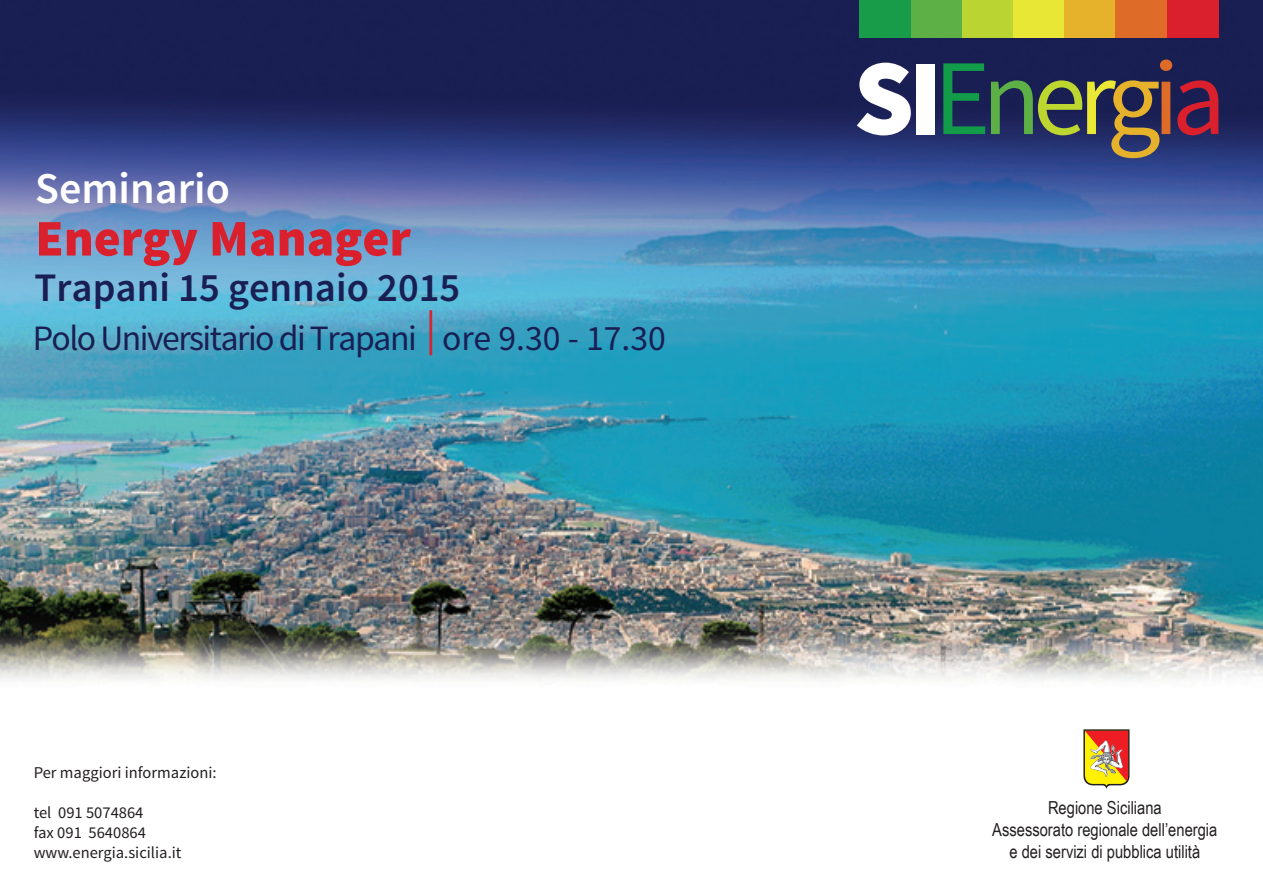
<style>
.page{position:relative;width:1263px;height:893px;background:#fff}
.page>*{position:absolute;margin:0;border:0;box-sizing:border-box;transform-origin:0 0}
.t1{font:900 108px "Source Sans Pro";color:#fff}
.t2{font:900 51.45px "Source Sans Pro";color:#da202d}
.t3{font:600 44.1px "Source Sans Pro";color:#fff}
.t4{font:600 40.5px "Source Sans Pro";color:#191f53}
.t5{font:35.7px "Source Sans Pro";letter-spacing:-.045em;color:#191f53}
.t6{font:18px/22px "Arial Narrow";color:#231f20;text-align:center}
.t7{font:16.5px/19.8px "Source Sans Pro";color:#231f20}
</style>
<div class="page">
<img style="left:0;top:0;width:1263px;height:752px">
<div style="left:1013px;top:0;width:51px;height:37px;background:#e9e736"></div>
<div style="left:961px;top:0;width:52px;height:37px;background:#bad432"></div>
<div style="left:910px;top:0;width:51px;height:37px;background:#5cb046"></div>
<div style="left:859px;top:0;width:51px;height:37px;background:#199c49"></div>
<div style="left:1064px;top:0;width:52px;height:37px;background:#e6b22c"></div>
<div style="left:1116px;top:0;width:51px;height:37px;background:#de6b27"></div>
<div style="left:1167px;top:0;width:51px;height:37px;background:#da202d"></div>
<svg style="left:859px;top:63px;width:54px;height:72px;background:#20205c"></svg>
<div style="left:916px;top:64px;width:18px;height:70px;background:#252161"></div>
<svg style="left:943px;top:63px;width:42px;height:71px;background:#16564f"></svg>
<svg style="left:991px;top:60px;width:227px;height:98px;background:#4b4651"></svg>
<svg style="left:1083px;top:729px;width:46px;height:60px;background:#d68e47"></svg>
<img style="left:1090px;top:740px;width:16px;height:20px">
<h3 class="t3" style="left:35px;top:160px;width:196px">Seminario</h3>
<h2 class="t2" style="left:35px;top:205px;width:377px">Energy Manager</h2>
<h3 class="t4" style="left:34px;top:262px;width:427px">Trapani 15 gennaio 2015</h3>
<h3 class="t5" style="left:33px;top:316px;width:635px">Polo Universitario di Trapani <sup>|</sup> ore 9.30 - 17.30</h3>
<p class="t7" style="left:34px;top:763px;width:184px">Per maggiori informazioni:</p>
<p class="t7" style="left:34px;top:803px;width:149px">tel 091 5074864<br>fax 091 5640864 www.energia.sicilia.it</p>
<h1 class="t1" style="left:853px;top:28px;width:91px">SI</h1>
<p class="t6" style="left:992px;top:796px;width:227px">Regione Siciliana<br>Assessorato regionale dell’energia e dei servizi di pubblica utilità</p>
</div>
